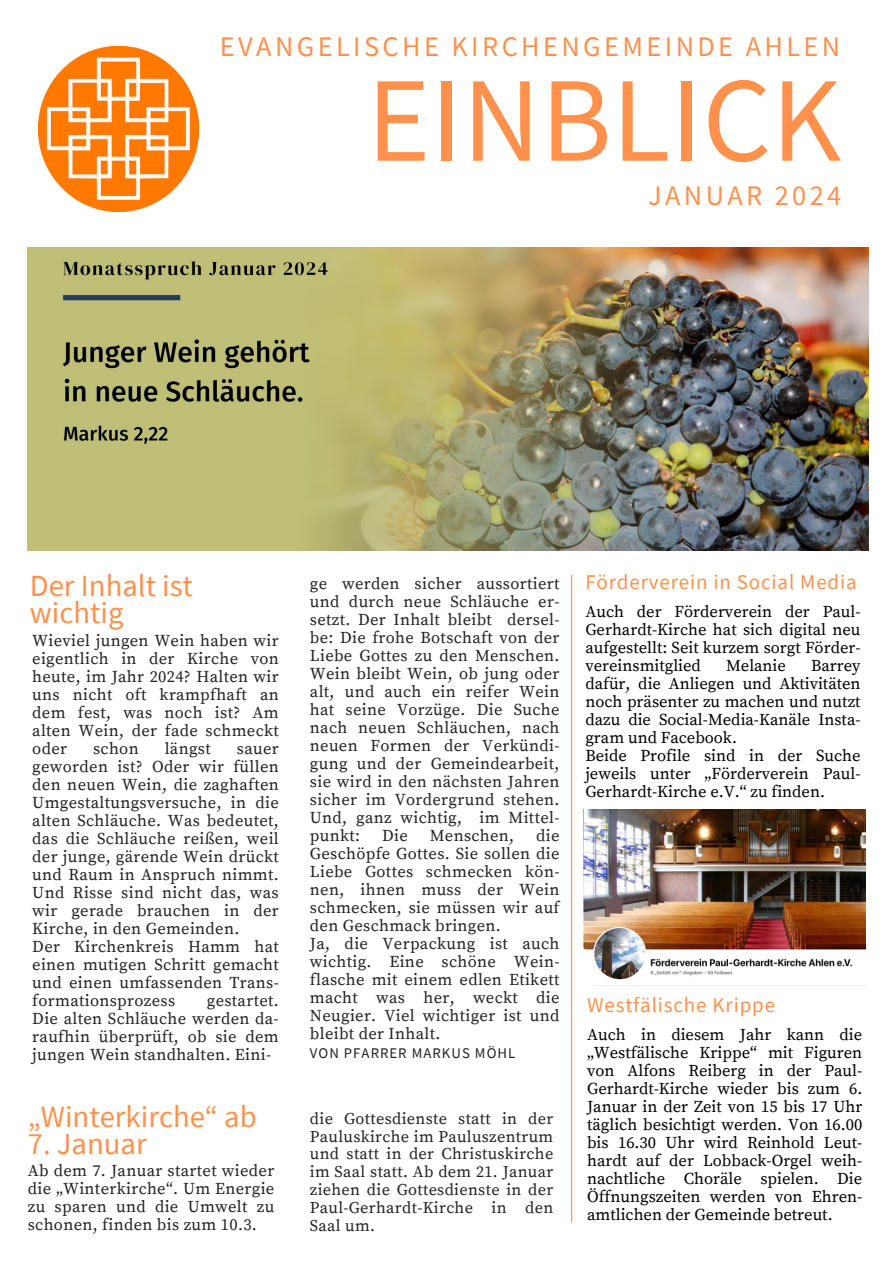
<style>
.page{position:relative;width:893px;height:1264px;background:#fff}
.page>*{position:absolute;margin:0;border:0;box-sizing:border-box;transform-origin:0 0}
.t1{font:120.9px "Source Sans Pro";color:#ff914d}
.t2{font:30.75px/27px "Source Sans Pro";color:#ff914d}
.t3{font:28.35px "Source Sans Pro";letter-spacing:.12em;color:#ff914d}
.t4{font:21px "Source Sans Pro";letter-spacing:.04em;color:#ff914d}
.t5{font:16.5px/18px "Source Serif Pro";letter-spacing:.02em;color:#222;text-align:justify}
.t6{font:16.5px/18px "Source Serif Pro";color:#000;text-align:justify}
.t7{font:16.35px/17.7px "Source Serif Pro";letter-spacing:.02em;color:#222;text-align:justify}
.t8{font:14.7px "Source Sans Pro";letter-spacing:.07em;color:#222}
</style>
<div class="page">
<img style="left:28px;top:248px;width:840px;height:302px">
<img style="left:583px;top:809px;width:282px;height:177px">
<hr style="left:571px;top:575px;width:1px;height:647px;background:#ff914d">
<img style="left:39px;top:46px;width:159px;height:166px">
<p class="t3" style="left:220px;top:28px;width:622px">EVANGELISCHE KIRCHENGEMEINDE AHLEN</p>
<p class="t1" style="left:367px;top:42px;width:476px">EINBLICK</p>
<p class="t3" style="left:648px;top:177px;width:195px">JANUAR 2024</p>
<p class="t2" style="left:30px;top:571px;width:165px">Der Inhalt ist wichtig</p>
<p class="t5" style="left:32px;top:632px;width:248px">Wieviel jungen Wein haben wir eigentlich in der Kirche von heute, im Jahr 2024? Halten wir uns nicht oft krampfhaft an dem fest, was noch ist? Am alten Wein, der fade schmeckt oder</p>
<p class="t5" style="left:93px;top:740px;width:47px">schon</p>
<p class="t5" style="left:165px;top:740px;width:48px">längst</p>
<p class="t5" style="left:32px;top:740px;width:248px;text-indent:204px">sauer geworden ist? Oder wir füllen den neuen Wein, die zaghaften Umgestaltungsversuche, in die alten Schläuche. Was bedeutet, das die Schläuche reißen, weil der junge, gärende Wein drückt und Raum in Anspruch nimmt.<br>Und Risse sind nicht das, was wir gerade brauchen in der Kirche, in den Gemeinden.</p>
<p class="t5" style="left:32px;top:938px;width:248px">Der Kirchenkreis Hamm hat einen mutigen Schritt gemacht und einen umfassenden Trans&shy;formationsprozess</p>
<p class="t5" style="left:32px;top:992px;width:248px;text-indent:174px">gestartet.<br>Die alten Schläuche werden da&shy;raufhin überprüft, ob sie dem jungen Wein standhalten. Eini-</p>
<p class="t2" style="left:28px;top:1102px;width:230px">„Winterkirche“ ab</p>
<p class="t2" style="left:28px;top:1129px;width:120px">7. Januar</p>
<p class="t5" style="left:28px;top:1162px;width:248px">Ab dem 7. Januar startet wieder die „Winterkirche“. Um Energie zu sparen und die Umwelt zu schonen, finden bis zum 10.3.</p>
<p class="t5" style="left:310px;top:575px;width:251px">ge werden sicher aussortiert und durch neue Schläuche er&shy;setzt. Der Inhalt bleibt dersel&shy;be: Die frohe Botschaft von der Liebe Gottes zu den Menschen.<br>Wein bleibt Wein, ob jung oder alt, und auch ein reifer Wein hat seine Vorzüge. Die Suche nach neuen Schläuchen, nach neuen Formen der Verkündi&shy;gung und der Gemeindearbeit, sie wird in den nächsten Jahren sicher im Vordergrund stehen.<br>Und, ganz wichtig, im Mittel&shy;punkt:</p>
<p class="t5" style="left:310px;top:827px;width:251px;text-indent:226px">die Geschöpfe Gottes. Sie sollen die Liebe Gottes schmecken kön&shy;nen, ihnen muss der Wein schmecken, sie müssen wir auf den Geschmack bringen.</p>
<p class="t5" style="left:310px;top:935px;width:251px">Ja, die Verpackung ist auch wichtig. Eine schöne Wein&shy;flasche mit einem edlen Etikett macht was her, weckt die Neugier. Viel wichtiger ist und bleibt der Inhalt.</p>
<p class="t5" style="left:382px;top:827px;width:27px">Die</p>
<p class="t5" style="left:429px;top:827px;width:86px">Menschen,</p>
<p class="t8" style="left:310px;top:1043px;width:207px">VON PFARRER MARKUS MÖHL</p>
<p class="t7" style="left:310px;top:1110px;width:245px">die Gottesdienste statt in der Pauluskirche im Pauluszentrum und statt in der Christuskirche im Saal statt. Ab dem 21. Januar ziehen die Gottesdienste in der Paul-Gerhardt-Kirche in den Saal um.</p>
<p class="t4" style="left:585px;top:568px;width:273px">Förderverein in Social Media</p>
<p class="t6" style="left:585px;top:603px;width:277px">Auch der Förderverein der Paul-Gerhardt-Kirche hat sich digital neu aufgestellt: Seit kurzem sorgt Förder&shy;vereinsmitglied</p>
<p class="t6" style="left:726px;top:657px;width:61px">Melanie</p>
<p class="t6" style="left:585px;top:657px;width:277px;text-indent:225px">Barrey dafür, die Anliegen und Aktivitäten noch präsenter zu machen und nutzt dazu die Social-Media-Kanäle Insta&shy;gram und Facebook.</p>
<p class="t6" style="left:585px;top:747px;width:276px">Beide Profile sind in der Suche jeweils unter „Förderverein Paul-Gerhardt-Kirche e.V.“ zu finden.</p>
<p class="t4" style="left:587px;top:991px;width:189px">Westfälische Krippe</p>
<p class="t6" style="left:587px;top:1026px;width:277px">Auch in diesem Jahr kann die „Westfälische Krippe“ mit Figuren von Alfons Reiberg in der Paul-Gerhardt-Kirche wieder bis zum 6.<br>Januar in der Zeit von 15 bis 17 Uhr täglich besichtigt werden. Von 16.00 bis 16.30 Uhr wird Reinhold Leut&shy;hardt auf der Lobback-Orgel weih&shy;nachtliche Choräle spielen. Die Öffnungszeiten werden von Ehren&shy;amtlichen der Gemeinde betreut.</p>
</div>
